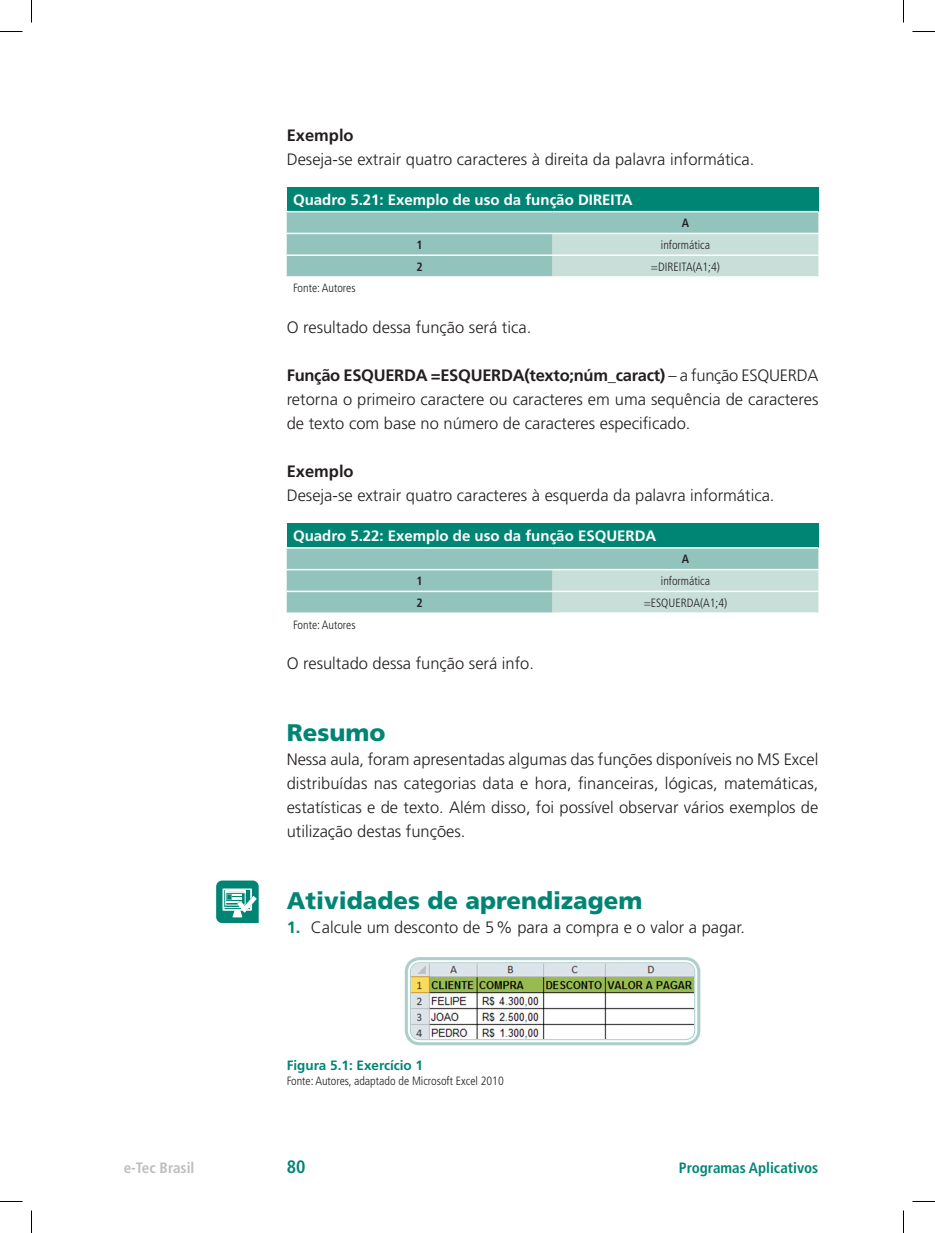
<style>
.page{position:relative;width:935px;height:1233px;background:#fff}
.page>*{position:absolute;margin:0;border:0;box-sizing:border-box;transform-origin:0 0}
.t1{font:900 24px "Frutiger LT Std";color:#008575}
.t2{font:700 condensed 18px "Frutiger LT Std";color:#008575}
.t3{font:300 16.5px/24px "Frutiger LT Std";color:#231f20;text-align:justify}
.t4{font:700 16.5px "Frutiger LT Std";color:#231f20}
.t5{font:700 15px "Frutiger LT Std";color:#fff}
.t6{font:700 condensed 15px "Frutiger LT Std";color:#008575}
.t7{font:700 condensed 15px "Frutiger LT Std";color:#bcbdc0}
.t8{font:700 13.5px "Frutiger LT Std";color:#008575}
.t9{font:300 condensed 12px "Frutiger LT Std";color:#231f20}
.t10{font:700 condensed 12px "Frutiger LT Std";color:#231f20}
.s1{font-weight:700}
.s2{font-weight:700;color:#008575}
</style>
<div class="page">
<div style="left:287px;top:188px;width:531px;height:24px;background:#008575"></div>
<svg style="left:287px;top:212px;width:531px;height:64px;background:#a5ccc7"></svg>
<hr style="left:287px;top:211px;width:265px;height:1px;background:#fff">
<hr style="left:552px;top:211px;width:266px;height:1px;background:#fff">
<hr style="left:287px;top:233px;width:265px;height:1px;background:#fff">
<hr style="left:552px;top:233px;width:266px;height:1px;background:#fff">
<hr style="left:287px;top:254px;width:265px;height:2px;background:#fff">
<hr style="left:552px;top:254px;width:266px;height:2px;background:#fff">
<div style="left:287px;top:524px;width:531px;height:24px;background:#008575"></div>
<svg style="left:287px;top:548px;width:531px;height:64px;background:#a6ccc7"></svg>
<hr style="left:287px;top:547px;width:265px;height:1px;background:#fff">
<hr style="left:552px;top:547px;width:266px;height:1px;background:#fff">
<hr style="left:287px;top:569px;width:265px;height:1px;background:#fff">
<hr style="left:552px;top:569px;width:266px;height:1px;background:#fff">
<hr style="left:287px;top:590px;width:265px;height:2px;background:#fff">
<hr style="left:552px;top:590px;width:266px;height:2px;background:#fff">
<img style="left:411px;top:963px;width:283px;height:76px">
<div style="left:405px;top:957px;width:295px;height:88px;border:3px solid #accfcb;border-radius:13px"></div>
<div style="left:410px;top:962px;width:285px;height:78px;border:1px solid #accfcb;border-radius:9px"></div>
<svg style="left:216px;top:880px;width:43px;height:43px"></svg>
<svg style="left:0;top:31px;width:22px;height:1px"></svg>
<svg style="left:912px;top:31px;width:23px;height:1px"></svg>
<svg style="left:0;top:1201px;width:22px;height:1px"></svg>
<svg style="left:912px;top:1201px;width:23px;height:1px"></svg>
<svg style="left:31px;top:0;width:1px;height:23px"></svg>
<svg style="left:31px;top:1210px;width:1px;height:22px"></svg>
<svg style="left:903px;top:0;width:1px;height:23px"></svg>
<svg style="left:903px;top:1210px;width:1px;height:22px"></svg>
<p class="t4" style="left:287px;top:125px;width:68px">Exemplo</p>
<p class="t3" style="left:287px;top:147px;width:469px">Deseja-se extrair quatro caracteres à direita da palavra informática.</p>
<p class="t5" style="left:293px;top:191px;width:341px">Quadro 5.21: Exemplo de uso da função DIREITA</p>
<p class="t10" style="left:682px;top:216px;width:9px">A</p>
<p class="t10" style="left:416px;top:237px;width:8px">1</p>
<p class="t9" style="left:661px;top:238px;width:51px">informática</p>
<p class="t10" style="left:416px;top:259px;width:8px">2</p>
<p class="t9" style="left:651px;top:259px;width:71px">=DIREITA(A1;4)</p>
<p class="t9" style="left:293px;top:281px;width:64px">Fonte: Autores</p>
<p class="t3" style="left:287px;top:315px;width:246px">O resultado dessa função será tica.</p>
<p class="t3" style="left:287px;top:363px;width:533px"><span class="s1">Função ESQUERDA =ESQUERDA(texto;núm_caract)</span> – a função ESQUERDA retorna o primeiro caractere ou caracteres em uma sequência de caracteres de texto com base no número de caracteres especificado.</p>
<p class="t4" style="left:287px;top:461px;width:68px">Exemplo</p>
<p class="t3" style="left:287px;top:483px;width:489px">Deseja-se extrair quatro caracteres à esquerda da palavra informática.</p>
<p class="t5" style="left:293px;top:527px;width:365px">Quadro 5.22: Exemplo de uso da função ESQUERDA</p>
<p class="t10" style="left:682px;top:552px;width:9px">A</p>
<p class="t10" style="left:416px;top:573px;width:8px">1</p>
<p class="t9" style="left:661px;top:574px;width:51px">informática</p>
<p class="t10" style="left:416px;top:595px;width:8px">2</p>
<p class="t9" style="left:643px;top:595px;width:85px">=ESQUERDA(A1;4)</p>
<p class="t9" style="left:293px;top:617px;width:64px">Fonte: Autores</p>
<p class="t3" style="left:287px;top:651px;width:249px">O resultado dessa função será info.</p>
<h1 class="t1" style="left:287px;top:718px;width:100px">Resumo</h1>
<p class="t3" style="left:287px;top:747px;width:533px">Nessa aula, foram apresentadas algumas das funções disponíveis no MS Excel distribuídas nas categorias data e hora, financeiras, lógicas, matemáticas, estatísticas e de texto. Além disso, foi possível observar vários exemplos de utilização destas funções.</p>
<h1 class="t1" style="left:287px;top:886px;width:357px">Atividades de aprendizagem</h1>
<p class="t3" style="left:287px;top:915px;width:460px"><span class="s2">1.</span> Calcule um desconto de 5% para a compra e o valor a pagar.</p>
<p class="t8" style="left:287px;top:1056px;width:138px">Figura 5.1: Exercício 1</p>
<p class="t9" style="left:287px;top:1073px;width:219px">Fonte: Autores, adaptado de Microsoft Excel 2010</p>
<p class="t7" style="left:124px;top:1158px;width:72px">e-Tec Brasil</p>
<p class="t2" style="left:287px;top:1156px;width:20px">80</p>
<p class="t6" style="left:679px;top:1158px;width:141px">Programas Aplicativos</p>
</div>
